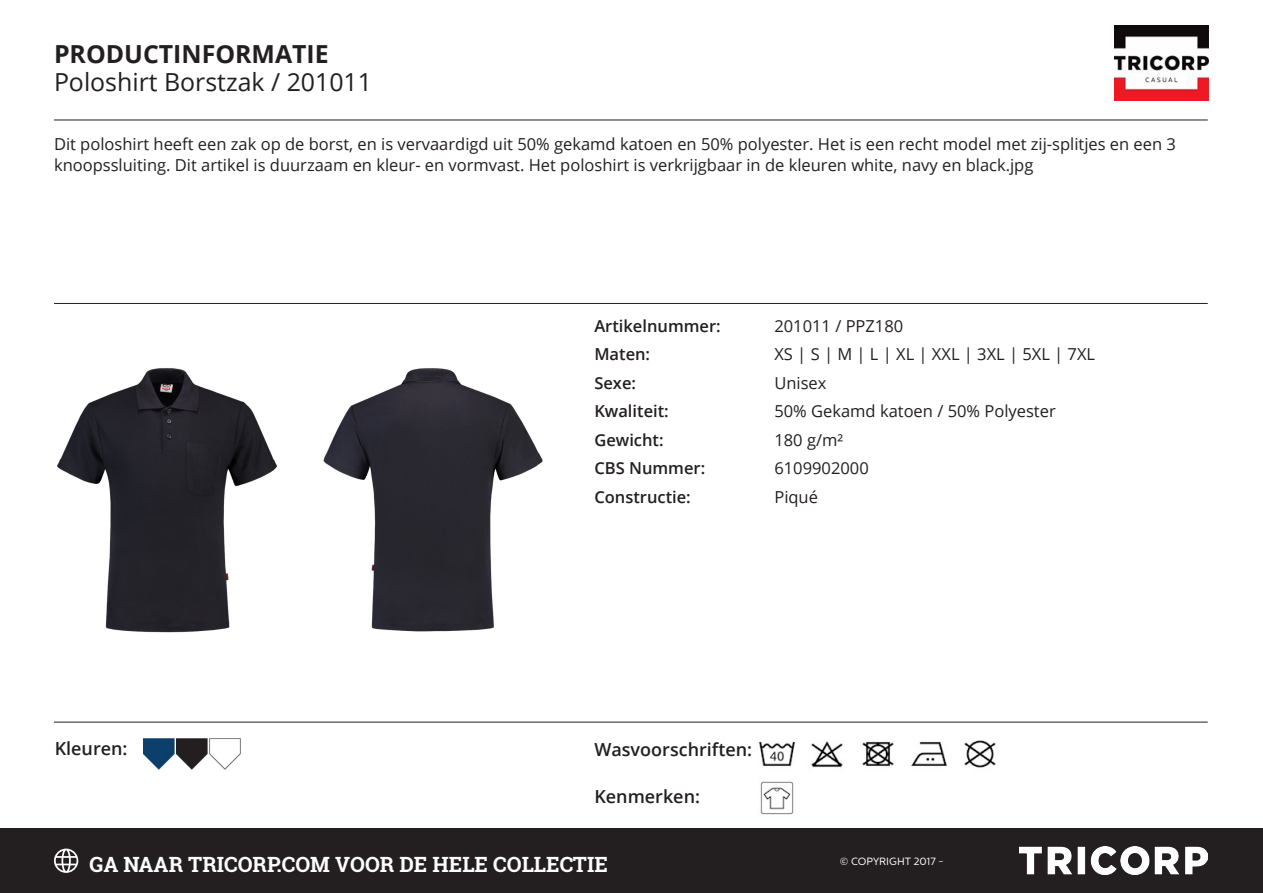
<style>
.page{position:relative;width:1263px;height:893px;background:#fff}
.page>*{position:absolute;margin:0;border:0;box-sizing:border-box;transform-origin:0 0}
.t1{font:24.9px "Open Sans";color:#231f20}
.t2{font:700 24.9px "Open Sans";color:#231f20}
.t3{font:700 21px "Roboto Slab";color:#fff}
.t4{font:600 18px "Open Sans";color:#231f20}
.Kenmerken{font:16.5px/21px "Open Sans";color:#231f20}
.Kenmerk{font:16.5px "Open Sans";color:#231f20}
.Kenmerk-2{font:600 16.5px "Open Sans";color:#231f20}
.t5{font:10.5px "Centrale Sans";color:#fff}
</style>
<div class="page">
<img style="left:1114px;top:26px;width:95px;height:74px">
<img style="left:57px;top:368px;width:220px;height:265px">
<img style="left:323px;top:368px;width:220px;height:264px">
<img style="left:862px;top:741px;width:32px;height:25px">
<img style="left:758px;top:741px;width:38px;height:25px">
<img style="left:811px;top:741px;width:32px;height:27px">
<img style="left:964px;top:740px;width:32px;height:28px">
<img style="left:911px;top:741px;width:37px;height:25px">
<img style="left:760px;top:781px;width:34px;height:34px">
<img style="left:143px;top:738px;width:31px;height:31px">
<img style="left:176px;top:738px;width:31px;height:31px">
<img style="left:209px;top:738px;width:31px;height:31px">
<hr style="left:54px;top:120px;width:1154px;height:1px;background:#231f20">
<hr style="left:54px;top:303px;width:1154px;height:1px;background:#231f20">
<hr style="left:54px;top:722px;width:1154px;height:1px;background:#231f20">
<div style="left:0;top:828px;width:1263px;height:65px;background:#231f20"></div>
<svg style="left:54px;top:849px;width:24px;height:24px"></svg>
<img style="left:1020px;top:847px;width:188px;height:28px">
<p class="t2" style="left:54px;top:36px;width:276px">PRODUCTINFORMATIE</p>
<p class="t1" style="left:54px;top:65px;width:319px">Poloshirt Borstzak / 201011</p>
<p class="Kenmerken" style="left:54px;top:133px;width:1123px">Dit poloshirt heeft een zak op de borst, en is vervaardigd uit 50% gekamd katoen en 50% polyester. Het is een recht model met zij-splitjes en een 3 knoopssluiting. Dit artikel is duurzaam en kleur- en vormvast. Het poloshirt is verkrijgbaar in de kleuren white, navy en black.jpg</p>
<p class="t4" style="left:55px;top:736px;width:74px">Kleuren:</p>
<p class="Kenmerk-2" style="left:594px;top:314px;width:128px">Artikelnummer:</p>
<p class="Kenmerk" style="left:774px;top:314px;width:130px">201011 / PPZ180</p>
<p class="Kenmerk-2" style="left:594px;top:343px;width:57px">Maten:</p>
<p class="Kenmerk" style="left:774px;top:343px;width:322px">XS | S | M | L | XL | XXL | 3XL | 5XL | 7XL</p>
<p class="Kenmerk-2" style="left:594px;top:371px;width:43px">Sexe:</p>
<p class="Kenmerk" style="left:774px;top:371px;width:54px">Unisex</p>
<p class="Kenmerk-2" style="left:594px;top:400px;width:76px">Kwaliteit:</p>
<p class="Kenmerk" style="left:774px;top:400px;width:283px">50% Gekamd katoen / 50% Polyester</p>
<p class="Kenmerk-2" style="left:594px;top:428px;width:71px">Gewicht:</p>
<p class="Kenmerk" style="left:774px;top:428px;width:70px">180 g/m²</p>
<p class="Kenmerk-2" style="left:594px;top:457px;width:112px">CBS Nummer:</p>
<p class="Kenmerk" style="left:774px;top:457px;width:96px">6109902000</p>
<p class="Kenmerk-2" style="left:594px;top:485px;width:98px">Constructie:</p>
<p class="Kenmerk" style="left:774px;top:485px;width:45px">Piqué</p>
<p class="t4" style="left:594px;top:737px;width:159px">Wasvoorschriften:</p>
<p class="t4" style="left:594px;top:784px;width:107px">Kenmerken:</p>
<p class="t3" style="left:90px;top:850px;width:520px">GA NAAR TRICORP.COM VOOR DE HELE COLLECTIE</p>
<p class="t5" style="left:840px;top:855px;width:106px">© COPYRIGHT 2017 -</p>
</div>
